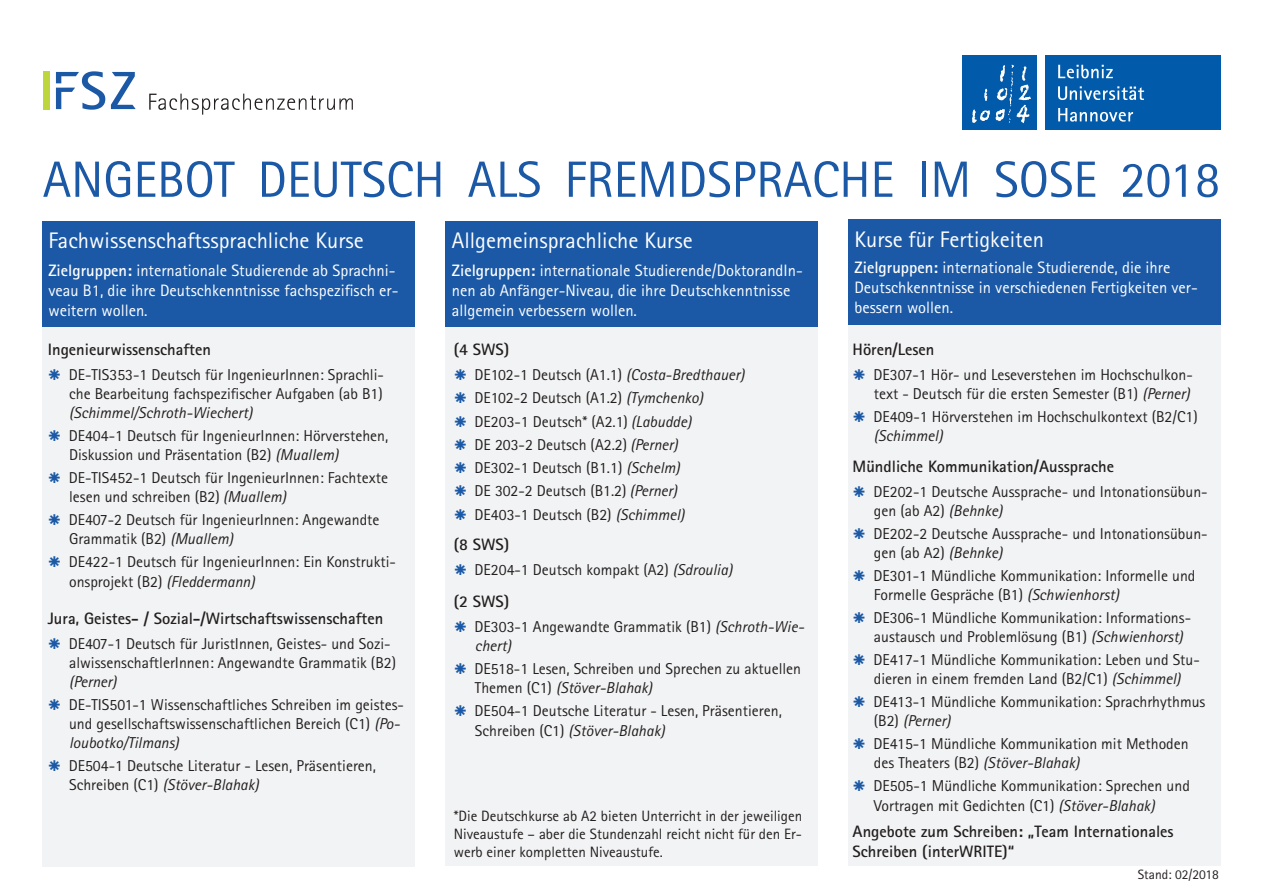
<style>
.page{position:relative;width:1263px;height:893px;background:#fff}
.page>*{position:absolute;margin:0;border:0;box-sizing:border-box;transform-origin:0 0}
.t1{font:51px "Rotis Sans Serif Std";color:#1b59a6}
.t2{font:22.5px "Rotis Sans Serif Std";color:#fff}
.t3{font:16.5px/19.8px "Rotis Sans Serif Std";color:#fff}
.t4{font:700 16.5px/19.8px "Rotis Sans Serif Std";color:#231f20}
.t5{font:15.75px/18.9px "Rotis Sans Serif Std";color:#231f20}
.t6{font:15px/18px "Rotis Sans Serif Std";color:#231f20;text-align:justify}
.t7{font:13.5px "Rotis Sans Serif Std";color:#231f20}
.s1{font-weight:700}
.s2{font-style:italic}
</style>
<div class="page">
<div style="left:445px;top:325px;width:372px;height:541px;background:#f2f3f4"></div>
<div style="left:42px;top:327px;width:372px;height:539px;background:#f2f3f4"></div>
<div style="left:848px;top:325px;width:372px;height:541px;background:#f2f3f4"></div>
<div style="left:43px;top:71px;width:7px;height:39px;background:#bdd63d"></div>
<svg style="left:56px;top:71px;width:80px;height:39px"></svg>
<svg style="left:149px;top:94px;width:204px;height:21px"></svg>
<div style="left:1044px;top:56px;width:176px;height:74px;background:#015aaa"></div>
<div style="left:963px;top:56px;width:74px;height:74px;background:#015aaa"></div>
<svg style="left:1058px;top:65px;width:55px;height:13px"></svg>
<svg style="left:1058px;top:86px;width:86px;height:14px"></svg>
<svg style="left:1058px;top:108px;width:75px;height:14px"></svg>
<svg style="left:972px;top:65px;width:59px;height:58px"></svg>
<div style="left:42px;top:222px;width:372px;height:105px;background:#1b59a6"></div>
<div style="left:848px;top:220px;width:372px;height:105px;background:#1b59a6"></div>
<div style="left:445px;top:222px;width:372px;height:105px;background:#1b59a6"></div>
<p class="t1" style="left:43px;top:149px;width:1179px">ANGEBOT DEUTSCH ALS FREMDSPRACHE IM SOSE 2018</p>
<p class="t2" style="left:48px;top:227px;width:317px">Fachwissenschaftssprachliche Kurse</p>
<p class="t3" style="left:48px;top:261px;width:352px"><span class="s1">Zielgruppen:</span> internationale Studierende ab Sprachni&shy;veau B1, die ihre Deutschkenntnisse fachspezifisch er&shy;weitern wollen.</p>
<p class="t2" style="left:854px;top:226px;width:191px">Kurse für Fertigkeiten</p>
<p class="t3" style="left:854px;top:258px;width:345px"><span class="s1">Zielgruppen:</span> internationale Studierende, die ihre<br>Deutschkenntnisse in verschiedenen Fertigkeiten ver&shy;bessern wollen.</p>
<p class="t2" style="left:452px;top:227px;width:242px">Allgemeinsprachliche Kurse</p>
<p class="t3" style="left:452px;top:261px;width:352px"><span class="s1">Zielgruppen:</span> internationale Studierende/DoktorandIn&shy;nen ab Anfänger-Niveau, die ihre Deutschkenntnisse allgemein verbessern wollen.</p>
<p class="t4" style="left:48px;top:339px;width:165px">Ingenieurwissenschaften</p>
<p class="t5" style="left:69px;top:365px;width:317px;text-align:justify">DE-TIS353-1 Deutsch für IngenieurInnen: Sprachli&shy;che Bearbeitung fachspezifischer Aufgaben (ab B1) <span class="s2">(Schimmel/Schroth-Wiechert)</span></p>
<p class="t5" style="left:69px;top:426px;width:321px">DE404-1 Deutsch für IngenieurInnen: Hörverstehen,<br>Diskussion und Präsentation (B2) <span class="s2">(Muallem)</span></p>
<p class="t5" style="left:69px;top:468px;width:321px">DE-TIS452-1 Deutsch für IngenieurInnen: Fachtexte lesen und schreiben (B2) <span class="s2">(Muallem)</span></p>
<p class="t5" style="left:69px;top:510px;width:312px">DE407-2 Deutsch für IngenieurInnen: Angewandte<br>Grammatik (B2) <span class="s2">(Muallem)</span></p>
<p class="t5" style="left:69px;top:552px;width:329px;line-height:19.8px">DE422-1 Deutsch für IngenieurInnen: Ein Konstrukti&shy;onsprojekt (B2) <span class="s2">(Fleddermann)</span></p>
<p class="t4" style="left:48px;top:608px;width:337px">Jura, Geistes- / Sozial-/Wirtschaftswissenschaften</p>
<p class="t5" style="left:69px;top:634px;width:329px">DE407-1 Deutsch für JuristInnen, Geistes- und Sozi&shy;alwissenschaftlerInnen: Angewandte Grammatik (B2) <span class="s2">(Perner)</span></p>
<p class="t5" style="left:69px;top:695px;width:337px">DE-TIS501-1 Wissenschaftliches Schreiben im geistes&shy;und gesellschaftswissenschaftlichen Bereich (C1) <span class="s2">(Po&shy;loubotko/Tilmans)</span></p>
<p class="t5" style="left:69px;top:756px;width:309px">DE504-1 Deutsche Literatur - Lesen, Präsentieren,<br>Schreiben (C1) <span class="s2">(Stöver-Blahak)</span></p>
<p class="t4" style="left:454px;top:339px;width:57px">(4 SWS)</p>
<p class="t5" style="left:475px;top:366px;width:272px">DE102-1 Deutsch (A1.1) <span class="s2">(Costa-Bredthauer)</span></p>
<p class="t5" style="left:475px;top:389px;width:230px">DE102-2 Deutsch (A1.2) <span class="s2">(Tymchenko)</span></p>
<p class="t5" style="left:475px;top:412px;width:218px">DE203-1 Deutsch* (A2.1) <span class="s2">(Labudde)</span></p>
<p class="t5" style="left:475px;top:435px;width:205px">DE 203-2 Deutsch (A2.2) <span class="s2">(Perner)</span></p>
<p class="t5" style="left:475px;top:458px;width:207px">DE302-1 Deutsch (B1.1) <span class="s2">(Schelm)</span></p>
<p class="t5" style="left:475px;top:481px;width:204px">DE 302-2 Deutsch (B1.2) <span class="s2">(Perner)</span></p>
<p class="t5" style="left:475px;top:505px;width:211px">DE403-1 Deutsch (B2) <span class="s2">(Schimmel)</span></p>
<p class="t4" style="left:454px;top:535px;width:57px">(8 SWS)</p>
<p class="t5" style="left:475px;top:560px;width:259px">DE204-1 Deutsch kompakt (A2) <span class="s2">(Sdroulia)</span></p>
<p class="t4" style="left:454px;top:591px;width:57px">(2 SWS)</p>
<p class="t5" style="left:475px;top:618px;width:331px">DE303-1 Angewandte Grammatik (B1) <span class="s2">(Schroth-Wie&shy;chert)</span></p>
<p class="t5" style="left:475px;top:660px;width:328px">DE518-1 Lesen, Schreiben und Sprechen zu aktuellen<br>Themen (C1) <span class="s2">(Stöver-Blahak)</span></p>
<p class="t5" style="left:475px;top:701px;width:309px;line-height:19.8px">DE504-1 Deutsche Literatur - Lesen, Präsentieren,<br>Schreiben (C1) <span class="s2">(Stöver-Blahak)</span></p>
<p class="t6" style="left:454px;top:807px;width:350px">*Die Deutschkurse ab A2 bieten Unterricht in der jeweiligen Niveaustufe – aber die Stundenzahl reicht nicht für den Er&shy;werb einer kompletten Niveaustufe.</p>
<p class="t4" style="left:853px;top:339px;width:83px">Hören/Lesen</p>
<p class="t5" style="left:873px;top:366px;width:321px">DE307-1 Hör- und Leseverstehen im Hochschulkon&shy;text - Deutsch für die ersten Semester (B1) <span class="s2">(Perner)</span></p>
<p class="t5" style="left:873px;top:408px;width:326px">DE409-1 Hörverstehen im Hochschulkontext (B2/C1) <span class="s2">(Schimmel)</span></p>
<p class="t4" style="left:853px;top:456px;width:263px">Mündliche Kommunikation/Aussprache</p>
<p class="t5" style="left:873px;top:482px;width:336px">DE202-1 Deutsche Aussprache- und Intonationsübun&shy;gen (ab A2) <span class="s2">(Behnke)</span></p>
<p class="t5" style="left:873px;top:524px;width:336px">DE202-2 Deutsche Aussprache- und Intonationsübun&shy;gen (ab A2) <span class="s2">(Behnke)</span></p>
<p class="t5" style="left:873px;top:566px;width:323px">DE301-1 Mündliche Kommunikation: Informelle und<br>Formelle Gespräche (B1) <span class="s2">(Schwienhorst)</span></p>
<p class="t5" style="left:873px;top:608px;width:319px">DE306-1 Mündliche Kommunikation: Informations&shy;austausch und Problemlösung (B1) <span class="s2">(Schwienhorst)</span></p>
<p class="t5" style="left:873px;top:650px;width:328px">DE417-1 Mündliche Kommunikation: Leben und Stu&shy;dieren in einem fremden Land (B2/C1) <span class="s2">(Schimmel)</span></p>
<p class="t5" style="left:873px;top:692px;width:333px">DE413-1 Mündliche Kommunikation: Sprachrhythmus (B2) <span class="s2">(Perner)</span></p>
<p class="t5" style="left:873px;top:735px;width:317px">DE415-1 Mündliche Kommunikation mit Methoden des Theaters (B2) <span class="s2">(Stöver-Blahak)</span></p>
<p class="t5" style="left:873px;top:776px;width:318px;line-height:19.8px">DE505-1 Mündliche Kommunikation: Sprechen und<br>Vortragen mit Gedichten (C1) <span class="s2">(Stöver-Blahak)</span></p>
<p class="t4" style="left:853px;top:822px;width:323px">Angebote zum Schreiben: „Team Internationales<br>Schreiben (interWRITE)“</p>
<p class="t7" style="left:1138px;top:866px;width:83px">Stand: 02/2018</p>
</div>
